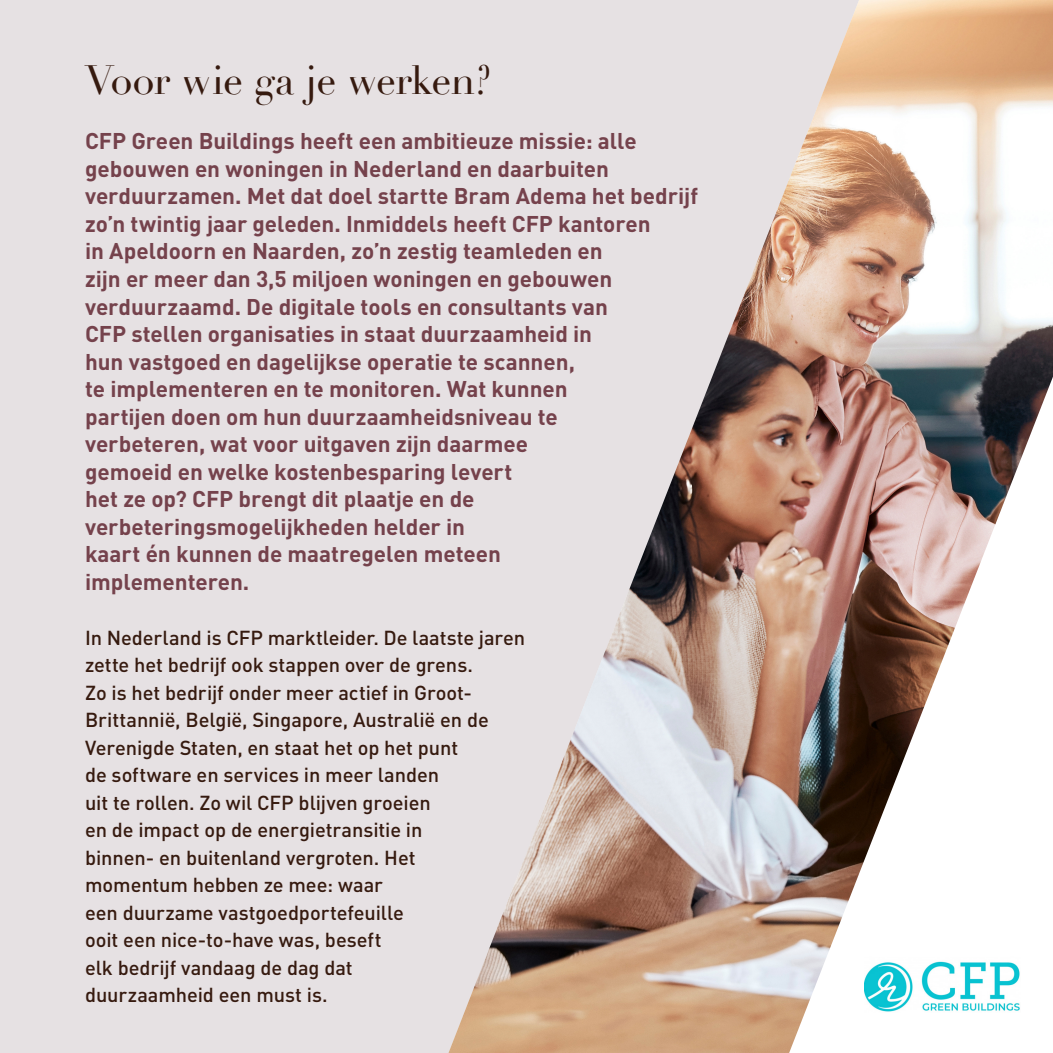
<style>
.page{position:relative;width:1053px;height:1053px;background:#fff}
.page>*{position:absolute;margin:0;border:0;box-sizing:border-box;transform-origin:0 0}
.t1{font:40px "Didot";letter-spacing:-.02em;color:#361a0f}
.t2{font:700 22.5px/27.5px "DIN Pro";letter-spacing:-.005em;color:#75424c}
.t3{font:500 20px/27.5px "DIN Pro";letter-spacing:-.005em;color:#361a0f}
</style>
<div class="page">
<div style="left:0;top:0;width:882px;height:1052px;background:#e6e1e3"></div>
<img style="left:449px;top:0;width:603px;height:1052px">
<img style="left:789px;top:376px;width:263px;height:676px">
<img style="left:864px;top:952px;width:156px;height:65px">
<p class="t1" style="left:85px;top:56px;width:408px">Voor wie ga je werken?</p>
<p class="t2" style="left:85px;top:127px;width:614px">CFP Green Buildings heeft een ambitieuze missie: alle gebouwen en woningen in Nederland en daarbuiten verduurzamen. Met dat doel startte Bram Adema het bedrijf zo’n twintig jaar geleden. Inmiddels heeft CFP kantoren<br>in Apeldoorn en Naarden, zo’n zestig teamleden en<br>zijn er meer dan 3,5 miljoen woningen en gebouwen verduurzaamd. De digitale tools en consultants van<br>CFP stellen organisaties in staat duurzaamheid in<br>hun vastgoed en dagelijkse operatie te scannen,<br>te implementeren en te monitoren. Wat kunnen<br>partijen doen om hun duurzaamheidsniveau te<br>verbeteren, wat voor uitgaven zijn daarmee<br>gemoeid en welke kostenbesparing levert<br>het ze op? CFP brengt dit plaatje en de verbeteringsmogelijkheden helder in<br>kaart én kunnen de maatregelen meteen<br>implementeren.</p>
<p class="t3" style="left:85px;top:623px;width:442px">In Nederland is CFP marktleider. De laatste jaren zette het bedrijf ook stappen over de grens.<br>Zo is het bedrijf onder meer actief in Groot-Brittannië, België, Singapore, Australië en de Verenigde Staten, en staat het op het punt<br>de software en services in meer landen<br>uit te rollen. Zo wil CFP blijven groeien<br>en de impact op de energietransitie in<br>binnen- en buitenland vergroten. Het<br>momentum hebben ze mee: waar<br>een duurzame vastgoedportefeuille<br>ooit een nice-to-have was, beseft<br>elk bedrijf vandaag de dag dat<br>duurzaamheid een must is.</p>
</div>
